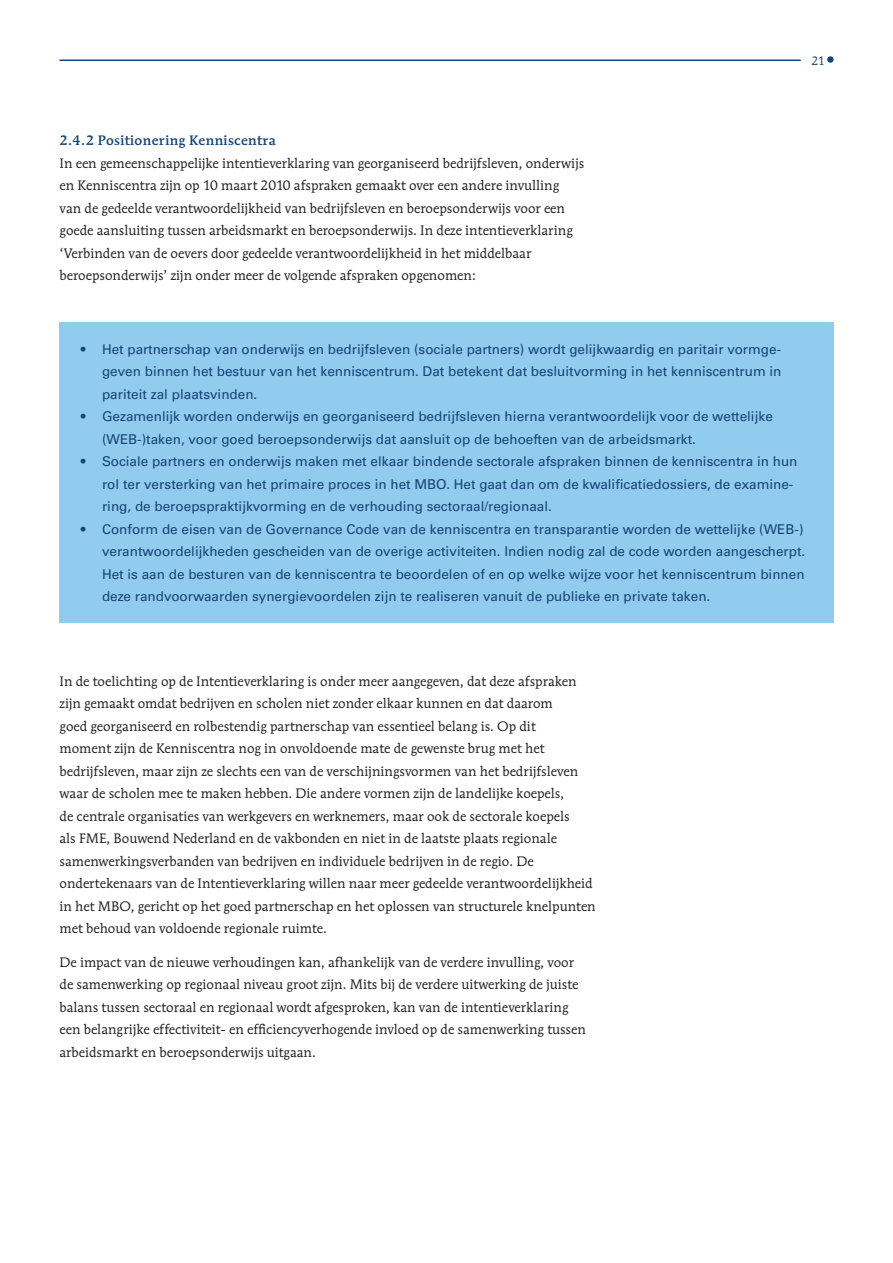
<style>
.page{position:relative;width:893px;height:1263px;background:#fff}
.page>*{position:absolute;margin:0;border:0;box-sizing:border-box;transform-origin:0 0}
.t1{font:13.5px/22.5px "Mendoza Rom ITC";color:#231f20}
.t2{font:13.5px/22.5px "Univers";color:#174476}
.t3{font:500 13.5px "Mendoza Rom ITC";color:#174476}
.t4{font:12px "Mendoza Rom ITC";color:#174476}
</style>
<div class="page">
<hr style="left:60px;top:60px;width:741px;height:1px;background:#174476">
<svg style="left:827px;top:56px;width:7px;height:7px"></svg>
<div style="left:60px;top:322px;width:774px;height:300px;background:#91cbee"></div>
<p class="t3" style="left:60px;top:132px;width:218px">2.4.2 Positionering Kenniscentra</p>
<p class="t1" style="left:60px;top:152px;width:526px">In een gemeenschappelijke intentieverklaring van georganiseerd bedrijfsleven, onderwijs en Kenniscentra zijn op 10 maart 2010 afspraken gemaakt over een andere invulling van de gedeelde verantwoordelijkheid van bedrijfsleven en beroepsonderwijs voor een goede aansluiting tussen arbeidsmarkt en beroepsonderwijs. In deze intentieverklaring ‘Verbinden van de oevers door gedeelde verantwoordelijkheid in het middelbaar beroepsonderwijs’ zijn onder meer de volgende afspraken opgenomen:</p>
<p class="t4" style="left:811px;top:53px;width:15px">21</p>
<p class="t2" style="left:102px;top:338px;width:681px;text-align:justify;text-indent:-21px">• Het partnerschap van onderwijs en bedrijfsleven (sociale partners) wordt gelijkwaardig en paritair vormge&shy;geven binnen het bestuur van het kenniscentrum. Dat betekent dat besluitvorming in het kenniscentrum in pariteit zal plaatsvinden.</p>
<p class="t2" style="left:102px;top:405px;width:672px;text-indent:-21px">• Gezamenlijk worden onderwijs en georganiseerd bedrijfsleven hierna verantwoordelijk voor de wettelijke (WEB-)taken, voor goed beroepsonderwijs dat aansluit op de behoeften van de arbeidsmarkt.</p>
<p class="t2" style="left:102px;top:450px;width:697px;text-indent:-21px">• Sociale partners en onderwijs maken met elkaar bindende sectorale afspraken binnen de kenniscentra in hun rol ter versterking van het primaire proces in het MBO. Het gaat dan om de kwalificatiedossiers, de examine&shy;ring, de beroepspraktijkvorming en de verhouding sectoraal/regionaal.</p>
<p class="t2" style="left:102px;top:518px;width:705px;text-indent:-21px">• Conform de eisen van de Governance Code van de kenniscentra en transparantie worden de wettelijke (WEB-) verantwoordelijkheden gescheiden van de overige activiteiten. Indien nodig zal de code worden aangescherpt.<br>Het is aan de besturen van de kenniscentra te beoordelen of en op welke wijze voor het kenniscentrum binnen deze randvoorwaarden synergievoordelen zijn te realiseren vanuit de publieke en private taken.</p>
<p class="t1" style="left:60px;top:669px;width:538px">In de toelichting op de Intentieverklaring is onder meer aangegeven, dat deze afspraken zijn gemaakt omdat bedrijven en scholen niet zonder elkaar kunnen en dat daarom<br>goed georganiseerd en rolbestendig partnerschap van essentieel belang is. Op dit<br>moment zijn de Kenniscentra nog in onvoldoende mate de gewenste brug met het bedrijfsleven, maar zijn ze slechts een van de verschijningsvormen van het bedrijfsleven waar de scholen mee te maken hebben. Die andere vormen zijn de landelijke koepels,<br>de centrale organisaties van werkgevers en werknemers, maar ook de sectorale koepels<br>als FME, Bouwend Nederland en de vakbonden en niet in de laatste plaats regionale samenwerkingsverbanden van bedrijven en individuele bedrijven in de regio. De ondertekenaars van de Intentieverklaring willen naar meer gedeelde verantwoordelijkheid in het MBO, gericht op het goed partnerschap en het oplossen van structurele knelpunten met behoud van voldoende regionale ruimte.</p>
<p class="t1" style="left:60px;top:951px;width:528px">De impact van de nieuwe verhoudingen kan, afhankelijk van de verdere invulling, voor de samenwerking op regionaal niveau groot zijn. Mits bij de verdere uitwerking de juiste balans tussen sectoraal en regionaal wordt afgesproken, kan van de intentieverklaring een belangrijke effectiviteit- en efficiencyverhogende invloed op de samenwerking tussen arbeidsmarkt en beroepsonderwijs uitgaan.</p>
</div>
